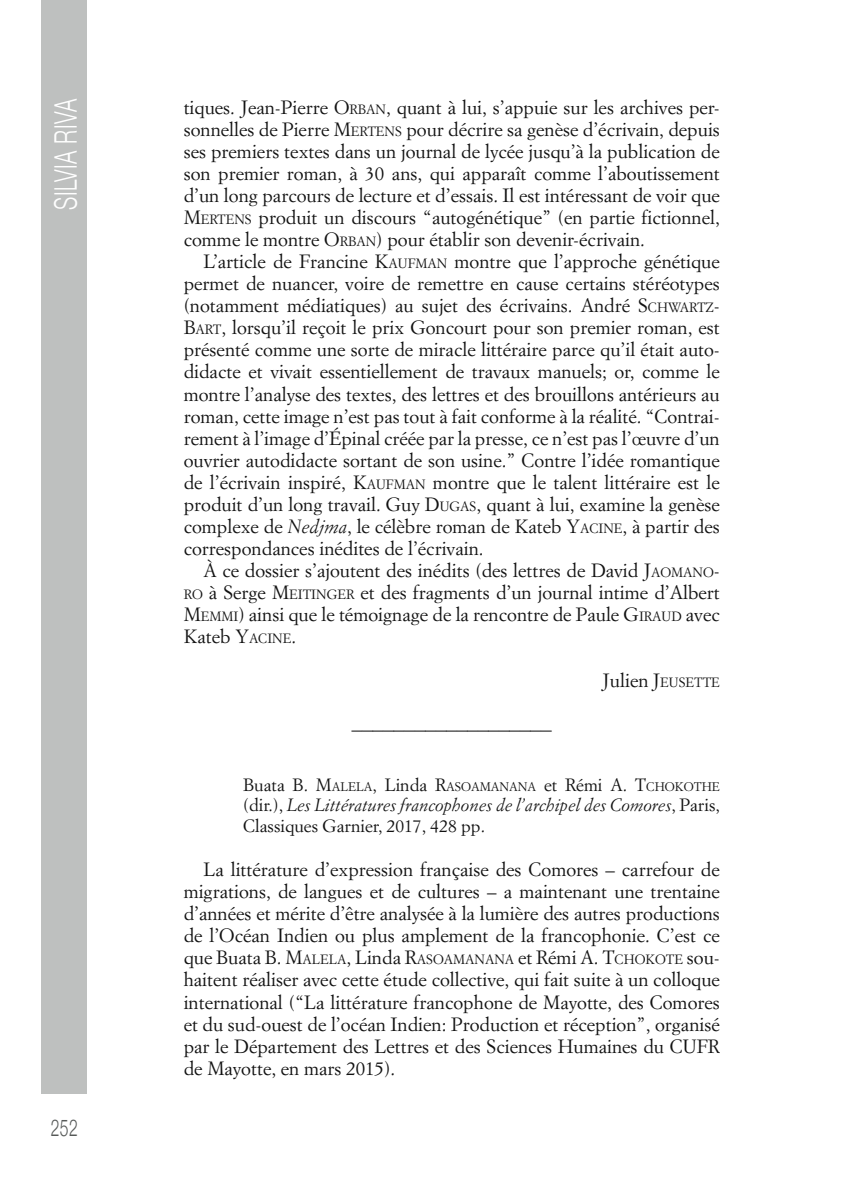
<style>
.page{position:relative;width:844px;height:1191px;background:#fff}
.page>*{position:absolute;margin:0;border:0;box-sizing:border-box;transform-origin:0 0}
.t1{font:300 31.15px "Helvetica Neue";letter-spacing:.02em;color:#fff;scale:.68 1}
.t2{font:300 23.28px "Helvetica Neue";color:#565958;scale:.68 1}
.t3{font:21px "Times New Roman";color:#121212}
.t4{font:18.9px/22.1px "Simoncini Garamond Std";color:#121212;text-align:justify}
.t5{font:italic 17.5px/20.7px "Simoncini Garamond Std";color:#121212}
.t6{font:17.5px "Simoncini Garamond Std";color:#121212}
.t7{font:13.3px "Simoncini Garamond Std";color:#121212}
.t8{font:12.25px "Simoncini Garamond Std";color:#121212}
.s1{font-style:inherit}
.s2{font-size:13.3px}
.s3{font-style:italic}
.s4{font-size:18.9px}
.s5{font-size:12.25px}
.s6{font-size:17.5px}
.s7{font-style:normal}
</style>
<div class="page">
<div style="left:41px;top:0;width:46px;height:1093px;background:#bec0bf"></div>
<h1 class="t1" style="left:41px;top:210px;width:165px;rotate:-90deg">SILVIA RIVA</h1>
<p class="t2" style="left:51px;top:1108px;width:41px">252</p>
<p class="t4" style="left:184px;top:96px;width:537px">tiques. Jean-Pierre <span class="s1">O</span><span class="s2">RBAN</span>, quant à lui, s’appuie sur les archives per-</p>
<p class="t4" style="left:184px;top:118px;width:537px">sonnelles de Pierre <span class="s1">M</span><span class="s2">ERTENS</span> pour décrire sa genèse d’écrivain, depuis</p>
<p class="t4" style="left:184px;top:140px;width:537px">ses premiers textes dans un journal de lycée jusqu’à la publication de</p>
<p class="t4" style="left:184px;top:162px;width:537px">son premier roman, à 30 ans, qui apparaît comme l’aboutissement</p>
<p class="t4" style="left:184px;top:184px;width:537px">d’un long parcours de lecture et d’essais. Il est intéressant de voir que</p>
<p class="t4" style="left:184px;top:206px;width:537px"><span class="s1">M</span><span class="s2">ERTENS</span> produit un discours “autogénétique” (en partie fictionnel,</p>
<p class="t4" style="left:184px;top:228px;width:462px">comme le montre <span class="s1">O</span><span class="s2">RBAN</span>) pour établir son devenir-écrivain.</p>
<p class="t4" style="left:203px;top:250px;width:215px">L’article de Francine <span class="s1">K</span><span class="s2">AUFMA</span></p>
<p class="t4" style="left:184px;top:250px;width:537px;text-indent:253px"><span class="s2">N</span> montre que l’approche génétique permet de nuancer, voire de remettre en cause certains stéréotypes (notamment médiatiques) au sujet des écrivains. André <span class="s1">S</span><span class="s2">CHWARTZ</span><span class="s1">-B</span><span class="s2">ART</span>, lorsqu’il reçoit le prix Goncourt pour son premier roman, est présenté comme une sorte de miracle littéraire parce qu’il était auto&shy;didacte et vivait essentiellement de travaux manuels; or, comme le montre l’analyse des textes, des lettres et des brouillons antérieurs au roman, cette image n’est pas tout à fait conforme à la réalité. “Contrai&shy;rement à l’image d’Épinal créée par la presse, ce n’est pas l’œuvre d’un ouvrier autodidacte sortant de son usine.” Contre l’idée romantique de l’écrivain inspiré, <span class="s1">K</span><span class="s2">AUFMA</span></p>
<p class="t4" style="left:184px;top:471px;width:537px;text-indent:231px"><span class="s2">N</span> montre que le talent littéraire est le produit d’un long travail. Guy <span class="s1">D</span><span class="s2">UGAS</span>, quant à lui, examine la genèse complexe de <span class="s3">Nedjma</span>, le célèbre roman de Kateb <span class="s1">Y</span><span class="s2">ACINE</span>, à partir des correspondances inédites de l’écrivain.</p>
<p class="t4" style="left:184px;top:559px;width:537px;text-indent:20px">À ce dossier s’ajoutent des inédits (des lettres de David <span class="s1">J</span><span class="s2">AOMANO</span><span class="s1">-</span><span class="s2">RO</span> à Serge <span class="s1">M</span><span class="s2">EITINGER</span> et des fragments d’un journal intime d’Albert <span class="s1">M</span><span class="s2">EMMI</span>) ainsi que le témoignage de la rencontre de Paule <span class="s1">G</span><span class="s2">IRAUD</span> avec Kateb <span class="s1">Y</span><span class="s2">ACINE</span>.</p>
<p class="t7" style="left:602px;top:674px;width:118px"><span class="s4">Julien</span> <span class="s4">J</span>EUSETTE</p>
<p class="t3" style="left:352px;top:706px;width:201px">___________________</p>
<p class="t6" style="left:243px;top:774px;width:238px">Buata B. <span class="s1">M</span><span class="s5">ALELA</span>, Linda <span class="s1">R</span><span class="s5">ASOAMA</span></p>
<p class="t8" style="left:499px;top:779px;width:222px">NANA <span class="s6">et Rémi A.</span> <span class="s6">T</span>CHOKOTHE</p>
<p class="t5" style="left:243px;top:794px;width:478px"><span class="s7">(dir.),</span> Les Littératures francophones de l’archipel des Comores<span class="s7">, Paris,<br>Classiques Garnier, 2017, 428 pp.</span></p>
<p class="t4" style="left:184px;top:858px;width:537px;text-indent:20px">La littérature d’expression française des Comores – carrefour de migrations, de langues et de cultures – a maintenant une trentaine d’années et mérite d’être analysée à la lumière des autres productions de l’Océan Indien ou plus amplement de la francophonie. C’est ce que Buata B. <span class="s1">M</span><span class="s2">ALELA</span>, Linda <span class="s1">R</span><span class="s2">ASOAMA</span></p>
<p class="t4" style="left:184px;top:946px;width:537px;text-indent:291px"><span class="s2">NANA</span> et Rémi A. <span class="s1">T</span><span class="s2">CHOKOTE</span> sou&shy;haitent réaliser avec cette étude collective, qui fait suite à un colloque international (“La littérature francophone de Mayotte, des Comores et du sud-ouest de l’océan Indien: Production et réception”, organisé par le Département des Lettres et des Sciences Humaines du CUFR de Mayotte, en mars 2015).</p>
</div>
